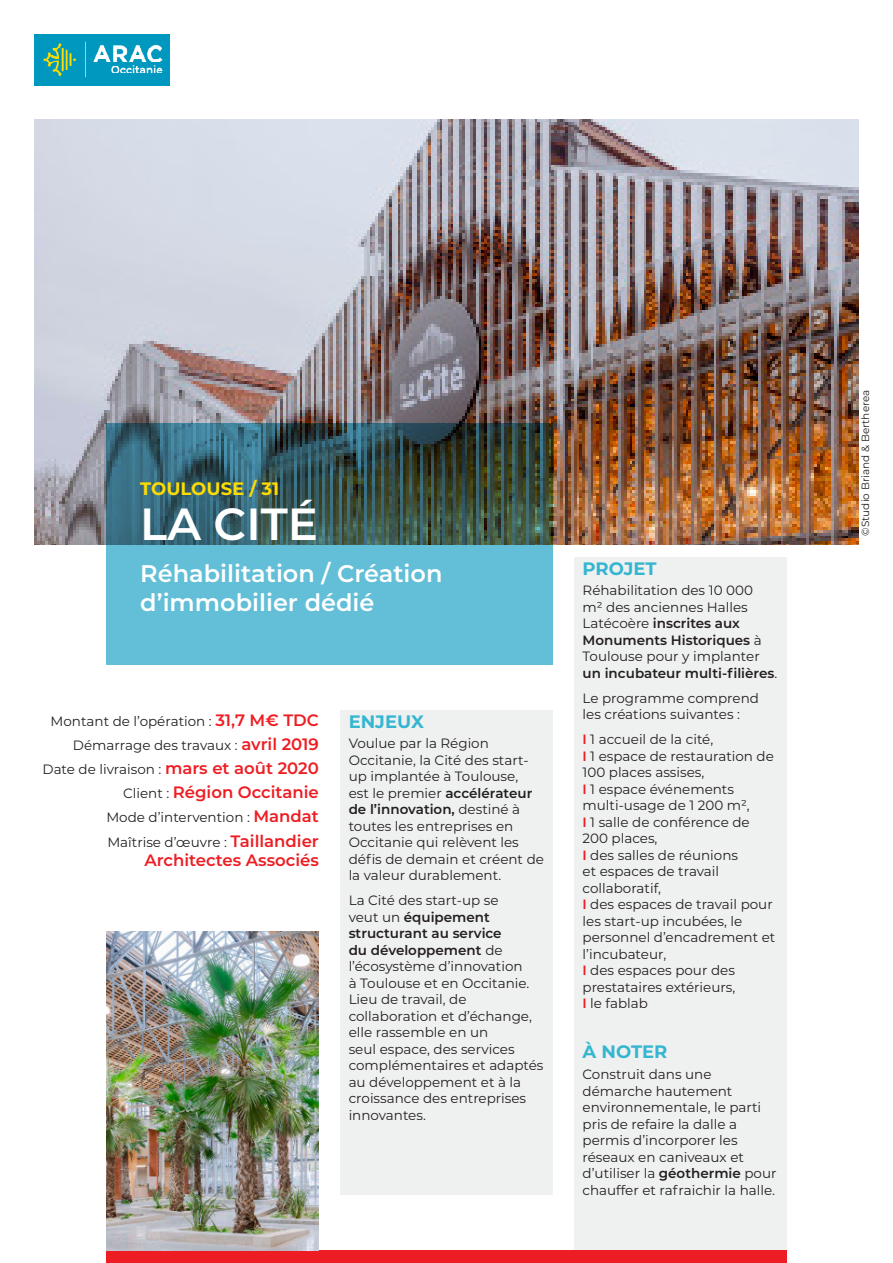
<style>
.page{position:relative;width:893px;height:1263px;background:#fff}
.page>*{position:absolute;margin:0;border:0;box-sizing:border-box;transform-origin:0 0}
.Ref-Nom{font:600 45px "Montserrat";color:#fff}
.Ref-Descriptif{font:600 24px/28.8px "Montserrat";color:#fff}
.Titre{font:700 18px "Montserrat";color:#34b6d1}
.Ref-Lieu{font:700 18px "Montserrat";color:#ffdc01}
.t1{font:600 16.5px "Montserrat";color:#ee1d23}
.Texte{font:13.5px/16.5px "Montserrat";color:#231f20}
.Sous_titre{font:13.5px/16.5px "Montserrat";color:#231f20}
.Texte-2{font:10.5px "Montserrat";color:#231f20}
.s1{font-weight:600;font-size:16.5px;color:#ee1d23}
.s2{font-weight:400;font-size:13.5px;color:#231f20}
.s3{font-weight:600}
.s4{font-weight:600;color:#ee1d23}
</style>
<div class="page">
<img style="left:34px;top:119px;width:825px;height:425px">
<svg style="left:106px;top:423px;width:447px;height:242px;background:#4c8b97"></svg>
<div style="left:340px;top:710px;width:213px;height:485px;background:#eff0f0"></div>
<div style="left:574px;top:557px;width:213px;height:706px;background:#eff0f0"></div>
<div style="left:106px;top:1250px;width:681px;height:13px;background:#ee1d23"></div>
<img style="left:106px;top:931px;width:213px;height:319px">
<img style="left:34px;top:34px;width:135px;height:51px">
<p class="Ref-Lieu" style="left:140px;top:476px;width:140px">TOULOUSE / 31</p>
<p class="Ref-Nom" style="left:140px;top:492px;width:179px">LA CITÉ</p>
<p class="Ref-Descriptif" style="left:140px;top:558px;width:304px">Réhabilitation / Création d’immobilier dédié</p>
<p class="Texte" style="left:51px;top:713px;width:270px">Montant de l’opération : <span class="s1">31,7 M€ TDC</span></p>
<p class="Texte" style="left:73px;top:737px;width:248px">Démarrage des travaux : <span class="s1">avril 2019</span></p>
<p class="Texte" style="left:43px;top:761px;width:278px">Date de livraison : <span class="s1">mars et août 2020</span></p>
<p class="t1" style="left:123px;top:781px;width:197px"><span class="s2">Client :</span> Région Occitanie</p>
<p class="Texte" style="left:106px;top:809px;width:214px">Mode d’intervention : <span class="s1">Mandat</span></p>
<p class="Texte" style="left:107px;top:833px;width:213px">Maîtrise d’œuvre : <span class="s1">Taillandier</span></p>
<p class="t1" style="left:144px;top:849px;width:176px">Architectes Associés</p>
<p class="Titre" style="left:349px;top:708px;width:77px">ENJEUX</p>
<p class="Texte" style="left:349px;top:735px;width:197px">Voulue par la Région<br>Occitanie, la Cité des start&shy;up implantée à Toulouse,<br>est le premier <span class="s3">accélérateur de l’innovation,</span> destiné à toutes les entreprises en<br>Occitanie qui relèvent les défis de demain et créent de la valeur durablement.</p>
<p class="Texte" style="left:349px;top:892px;width:196px">La Cité des start-up se<br>veut un <span class="s3">équipement structurant au service<br>du développement</span> de l’écosystème d’innovation<br>à Toulouse et en Occitanie.<br>Lieu de travail, de collaboration et d’échange, elle rassemble en un<br>seul espace, des services complémentaires et adaptés au développement et à la croissance des entreprises innovantes.</p>
<p class="Titre" style="left:583px;top:555px;width:76px">PROJET</p>
<p class="Texte" style="left:583px;top:582px;width:196px">Réhabilitation des 10 000<br>m² des anciennes Halles<br>Latécoère <span class="s3">inscrites aux<br>Monuments Historiques</span> à<br>Toulouse pour y implanter <span class="s3">un incubateur multi-filières</span>.</p>
<p class="Sous_titre" style="left:583px;top:689px;width:178px">Le programme comprend les créations suivantes :</p>
<p class="Texte" style="left:583px;top:731px;width:194px"><span class="s4">I</span> 1 accueil de la cité,<br><span class="s4">I</span> 1 espace de restauration de<br>100 places assises,<br><span class="s4">I</span> 1 espace événements multi-usage de 1 200 m²,<br><span class="s4">I</span> 1 salle de conférence de<br>200 places,<br><span class="s4">I</span> des salles de réunions<br>et espaces de travail collaboratif,<br><span class="s4">I</span> des espaces de travail pour les start-up incubées, le personnel d’encadrement et l’incubateur,<br><span class="s4">I</span> des espaces pour des prestataires extérieurs,<br><span class="s4">I</span> le fablab</p>
<p class="Titre" style="left:583px;top:1039px;width:86px">À NOTER</p>
<p class="Texte" style="left:583px;top:1065px;width:195px">Construit dans une démarche hautement environnementale, le parti pris de refaire la dalle a permis d’incorporer les réseaux en caniveaux et d’utiliser la <span class="s3">géothermie</span> pour chauffer et rafraichir la halle.</p>
<p class="Texte-2" style="left:858px;top:536px;width:148px;rotate:-90deg">©Studio Briand &amp; Bertherea</p>
</div>
